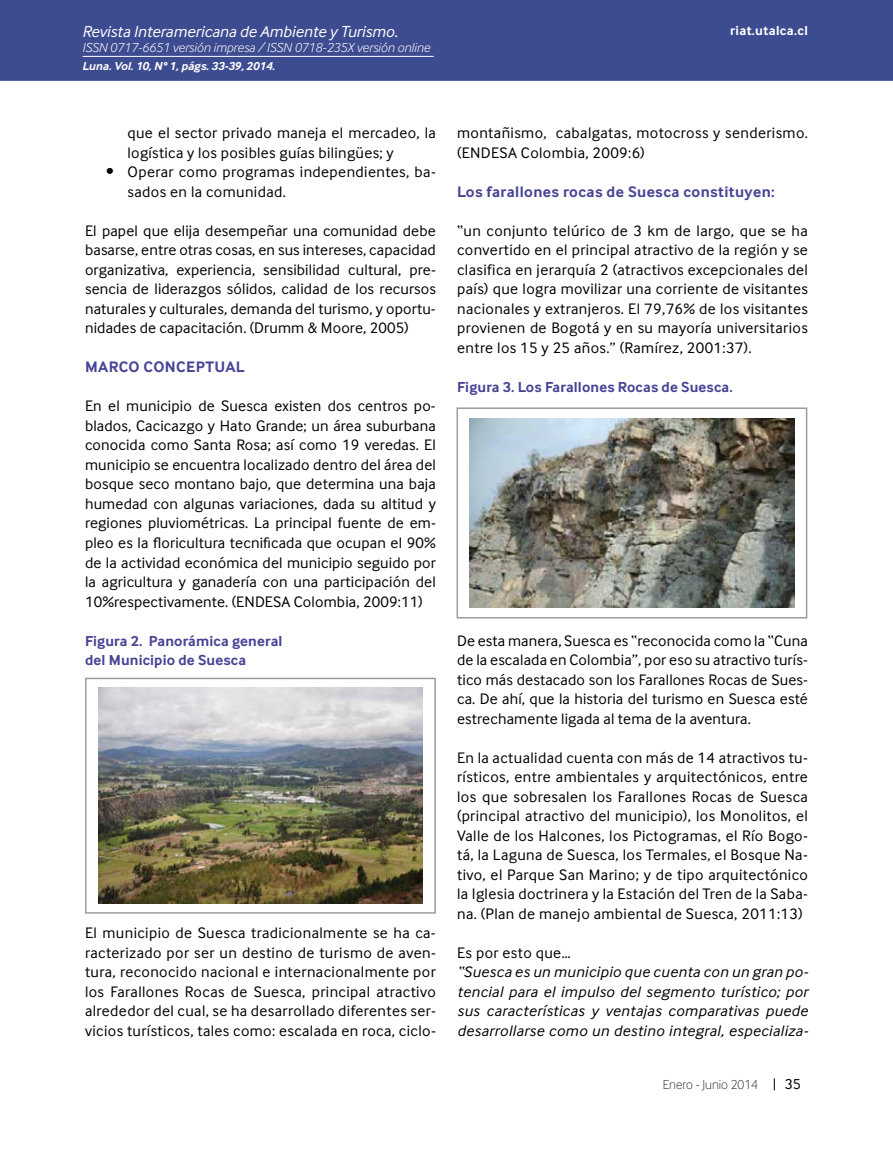
<style>
.page{position:relative;width:893px;height:1149px;background:#fff}
.page>*{position:absolute;margin:0;border:0;box-sizing:border-box;transform-origin:0 0}
.t1{font:italic 16.5px "Inter Face";color:#fff}
.t2{font:15.75px/19.5px "Inter Face";letter-spacing:.025em;color:#000;text-align:justify}
.t3{font:italic 15.75px/19.5px "Inter Face";letter-spacing:.025em;color:#000;text-align:justify}
.t4{font:700 15.75px "Inter Face";letter-spacing:.025em;color:#484495}
.t5{font:700 15px/19.5px "Inter Face";letter-spacing:.01em;color:#484495}
.t6{font:15px "Inter Face";color:#000}
.t7{font:italic 300 13.5px "Inter Face";color:#fff}
.t8{font:100 13.5px "Inter Face";color:#000}
.t9{font:700 13.5px "Inter Face";letter-spacing:.025em;color:#fff}
.t10{font:italic 700 12px "Inter Face";color:#fff}
</style>
<div class="page">
<div style="left:0;top:0;width:893px;height:81px;background:#3d4b90"></div>
<hr style="left:82px;top:56px;width:352px;height:1px;background:#fff">
<div style="left:85px;top:677px;width:351px;height:236px;border:2px solid #9d9d9c"></div>
<img style="left:98px;top:687px;width:324px;height:216px">
<div style="left:456px;top:407px;width:351px;height:211px;border:2px solid #9d9d9c"></div>
<img style="left:470px;top:418px;width:324px;height:189px">
<p class="t1" style="left:82px;top:22px;width:317px">Revista Interamericana de Ambiente y Turismo.</p>
<p class="t7" style="left:82px;top:39px;width:349px">ISSN 0717-6651 versión impresa / ISSN 0718-235X versión online</p>
<p class="t10" style="left:82px;top:59px;width:194px">Luna. Vol. 10, N° 1, págs. 33-39, 2014.</p>
<p class="t9" style="left:730px;top:22px;width:79px">riat.utalca.cl</p>
<p class="t2" style="left:128px;top:123px;width:310px">que el sector privado maneja el mercadeo, la logística y los posibles guías bilingües; y</p>
<p class="t2" style="left:128px;top:162px;width:310px;text-indent:-21px">• Operar como programas independientes, ba&shy;sados en la comunidad.</p>
<p class="t2" style="left:85px;top:220px;width:352px">El papel que elija desempeñar una comunidad debe basarse, entre otras cosas, en sus intereses, capacidad organizativa, experiencia, sensibilidad cultural, pre&shy;sencia de liderazgos sólidos, calidad de los recursos naturales y culturales, demanda del turismo, y oportu&shy;nidades de capacitación. (Drumm &amp; Moore, 2005)</p>
<p class="t4" style="left:85px;top:358px;width:161px">MARCO CONCEPTUAL</p>
<p class="t2" style="left:85px;top:396px;width:352px">En el municipio de Suesca existen dos centros po&shy;blados, Cacicazgo y Hato Grande; un área suburbana conocida como Santa Rosa; así como 19 veredas. El municipio se encuentra localizado dentro del área del bosque seco montano bajo, que determina una baja humedad con algunas variaciones, dada su altitud y regiones pluviométricas. La principal fuente de em&shy;pleo es la floricultura tecnificada que ocupan el 90% de la actividad económica del municipio seguido por la agricultura y ganadería con una participación del 10%respectivamente. (ENDESA Colombia, 2009:11)</p>
<p class="t5" style="left:85px;top:630px;width:199px">Figura 2. Panorámica general del Municipio de Suesca</p>
<p class="t2" style="left:85px;top:922px;width:352px">El municipio de Suesca tradicionalmente se ha ca&shy;racterizado por ser un destino de turismo de aven&shy;tura, reconocido nacional e internacionalmente por los Farallones Rocas de Suesca, principal atractivo alrededor del cual, se ha desarrollado diferentes ser&shy;vicios turísticos, tales como: escalada en roca, ciclo-</p>
<p class="t2" style="left:457px;top:123px;width:352px">montañismo, cabalgatas, motocross y senderismo. (ENDESA Colombia, 2009:6)</p>
<p class="t4" style="left:457px;top:182px;width:319px">Los farallones rocas de Suesca constituyen:</p>
<p class="t2" style="left:457px;top:220px;width:352px">“un conjunto telúrico de 3 km de largo, que se ha convertido en el principal atractivo de la región y se clasifica en jerarquía 2 (atractivos excepcionales del país) que logra movilizar una corriente de visitantes nacionales y extranjeros. El 79,76% de los visitantes provienen de Bogotá y en su mayoría universitarios entre los 15 y 25 años.” (Ramírez, 2001:37).</p>
<p class="t5" style="left:457px;top:377px;width:277px">Figura 3. Los Farallones Rocas de Suesca.</p>
<p class="t2" style="left:457px;top:630px;width:352px">De esta manera, Suesca es “reconocida como la “Cuna de la escalada en Colombia”, por eso su atractivo turís&shy;tico más destacado son los Farallones Rocas de Sues&shy;ca. De ahí, que la historia del turismo en Suesca esté estrechamente ligada al tema de la aventura.</p>
<p class="t2" style="left:457px;top:747px;width:352px">En la actualidad cuenta con más de 14 atractivos tu&shy;rísticos, entre ambientales y arquitectónicos, entre los que sobresalen los Farallones Rocas de Suesca (principal atractivo del municipio), los Monolitos, el Valle de los Halcones, los Pictogramas, el Río Bogo&shy;tá, la Laguna de Suesca, los Termales, el Bosque Na&shy;tivo, el Parque San Marino; y de tipo arquitectónico la Iglesia doctrinera y la Estación del Tren de la Saba&shy;na. (Plan de manejo ambiental de Suesca, 2011:13)</p>
<p class="t2" style="left:457px;top:942px;width:115px">Es por esto que…</p>
<p class="t3" style="left:457px;top:962px;width:353px">“Suesca es un municipio que cuenta con un gran po&shy;tencial para el impulso del segmento turístico; por sus características y ventajas comparativas puede desarrollarse como un destino integral, especializa-</p>
<p class="t8" style="left:663px;top:1076px;width:97px">Enero - Junio 2014</p>
<p class="t6" style="left:785px;top:1075px;width:18px">35</p>
</div>
